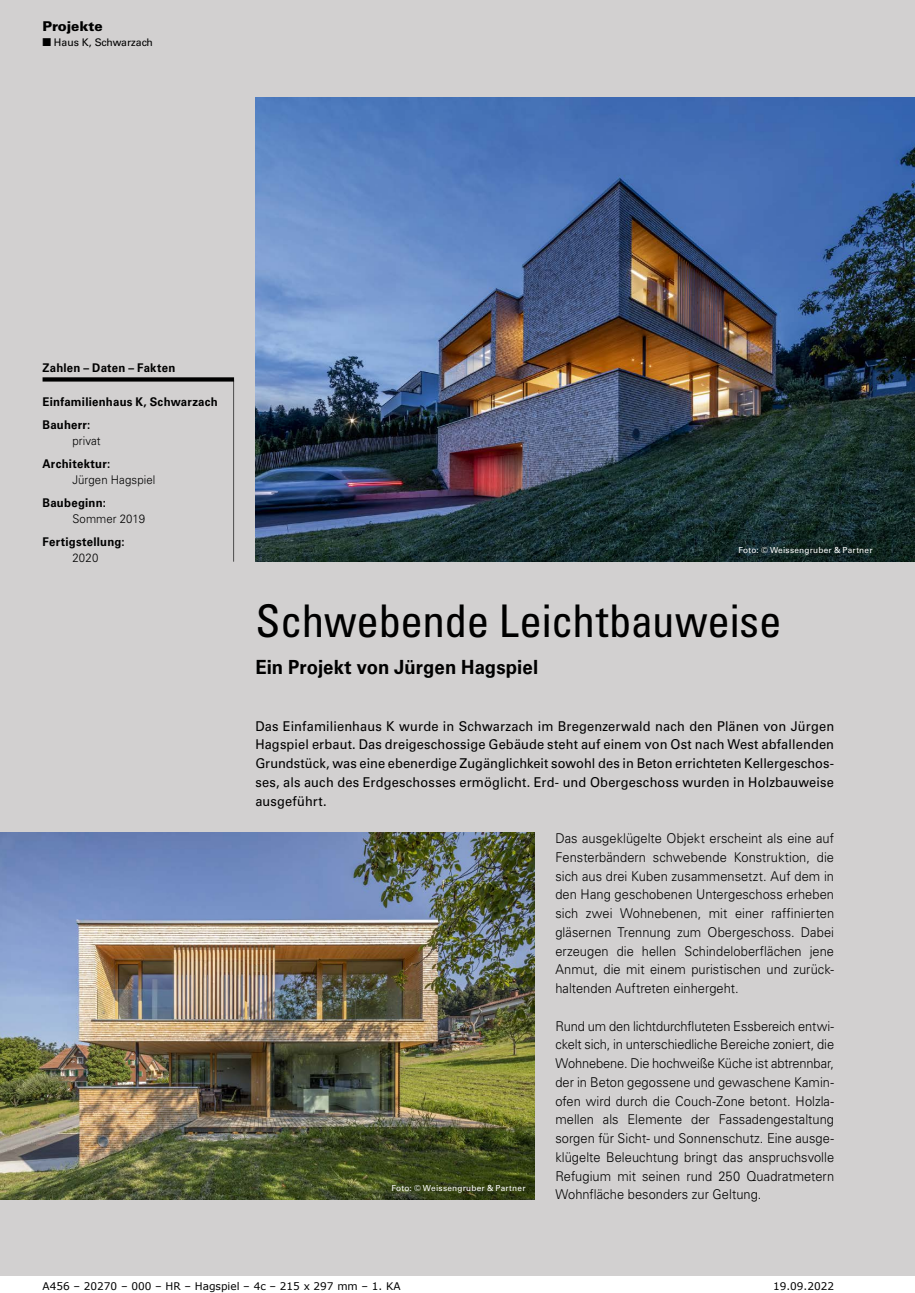
<style>
.page{position:relative;width:915px;height:1293px;background:#fff}
.page>*{position:absolute;margin:0;border:0;box-sizing:border-box;transform-origin:0 0}
.t1{font:condensed 45px "Univers LT Pro";letter-spacing:-.01em;color:#000}
.t2{font:700 19.5px "Univers LT Pro 65";letter-spacing:.005em;color:#000;scale:.95 1}
.t3{font:300 13.5px/18.8px "Univers LT Pro 45";letter-spacing:.005em;color:#000;text-align:justify;scale:.95 1}
.t4{font:13.5px/18.8px "Univers LT Pro 55 Roman";letter-spacing:.015em;color:#000;text-align:justify;scale:.95 1}
.t5{font:900 13.5px "Univers LT Pro 75";color:#000}
.t6{font:700 12px/23.2px "Univers LT Pro 65";letter-spacing:.02em;color:#000;scale:.95 1}
.t7{font:300 12px "Univers LT Pro 45";letter-spacing:.01em;color:#000;scale:.95 1}
.t8{font:10.5px "Verdana";color:#000}
.t9{font:10.5px "Univers LT Pro 55 Roman";color:#000}
.t10{font:8.25px "Univers LT Pro 55 Roman";letter-spacing:.025em;color:#fff}
</style>
<div class="page">
<div style="left:0;top:0;width:914px;height:1276px;background:#d2d0d0"></div>
<svg style="left:43px;top:377px;width:191px;height:4px"></svg>
<hr style="left:233px;top:380px;width:1px;height:182px;background:#000">
<img style="left:255px;top:98px;width:659px;height:464px">
<img style="left:0;top:832px;width:534px;height:367px">
<p class="t5" style="left:43px;top:17px;width:62px">Projekte</p>
<p class="t9" style="left:54px;top:35px;width:100px">Haus K, Schwarzach</p>
<p class="t6" style="left:43px;top:355px;width:141px">Zahlen – Daten – Fakten</p>
<p class="t6" style="left:43px;top:389px;width:186px">Einfamilienhaus K, Schwarzach<br>Bauherr:</p>
<p class="t7" style="left:72px;top:432px;width:31px">privat</p>
<p class="t6" style="left:43px;top:451px;width:73px">Architektur:</p>
<p class="t7" style="left:72px;top:471px;width:89px">Jürgen Hagspiel</p>
<p class="t6" style="left:43px;top:490px;width:68px">Baubeginn:</p>
<p class="t7" style="left:72px;top:510px;width:78px">Sommer 2019</p>
<p class="t6" style="left:43px;top:529px;width:88px">Fertigstellung:</p>
<p class="t7" style="left:72px;top:549px;width:29px">2020</p>
<p class="t10" style="left:738px;top:544px;width:136px">Foto: © Weissengruber &amp; Partner</p>
<h1 class="t1" style="left:255px;top:592px;width:527px">Schwebende Leichtbauweise</h1>
<h2 class="t2" style="left:255px;top:653px;width:299px">Ein Projekt von Jürgen Hagspiel</h2>
<p class="t4" style="left:255px;top:716px;width:610px">Das Einfamilienhaus K wurde in Schwarzach im Bregenzerwald nach den Plänen von Jürgen Hagspiel erbaut. Das dreigeschossige Gebäude steht auf einem von Ost nach West abfallenden Grundstück, was eine ebenerdige Zugänglichkeit sowohl des in Beton errichteten Kellergeschos&shy;ses, als auch des Erdgeschosses ermöglicht. Erd- und Obergeschoss wurden in Holzbauweise ausgeführt.</p>
<p class="t3" style="left:555px;top:828px;width:295px">Das ausgeklügelte Objekt erscheint als eine auf Fensterbändern schwebende Konstruktion, die sich aus drei Kuben zusammensetzt. Auf dem in den Hang geschobenen Untergeschoss erheben sich zwei Wohnebenen, mit einer raffinierten gläsernen Trennung zum Obergeschoss. Dabei erzeugen die hellen Schindeloberflächen jene Anmut, die mit einem puristischen und zurück&shy;haltenden Auftreten einhergeht.</p>
<p class="t3" style="left:555px;top:1016px;width:295px">Rund um den lichtdurchfluteten Essbereich entwi&shy;ckelt sich, in unterschiedliche Bereiche zoniert, die Wohnebene. Die hochweiße Küche ist abtrennbar, der in Beton gegossene und gewaschene Kamin&shy;ofen wird durch die Couch-Zone betont. Holzla&shy;mellen als Elemente der Fassadengestaltung sorgen für Sicht- und Sonnenschutz. Eine ausge&shy;klügelte Beleuchtung bringt das anspruchsvolle Refugium mit seinen rund 250 Quadratmetern Wohnfläche besonders zur Geltung.</p>
<p class="t10" style="left:391px;top:1182px;width:136px">Foto: © Weissengruber &amp; Partner</p>
<p class="t8" style="left:43px;top:1279px;width:359px">A456 – 20270 – 000 – HR – Hagspiel – 4c – 215 x 297 mm – 1. KA</p>
<p class="t8" style="left:772px;top:1279px;width:63px">19.09.2022</p>
</div>
